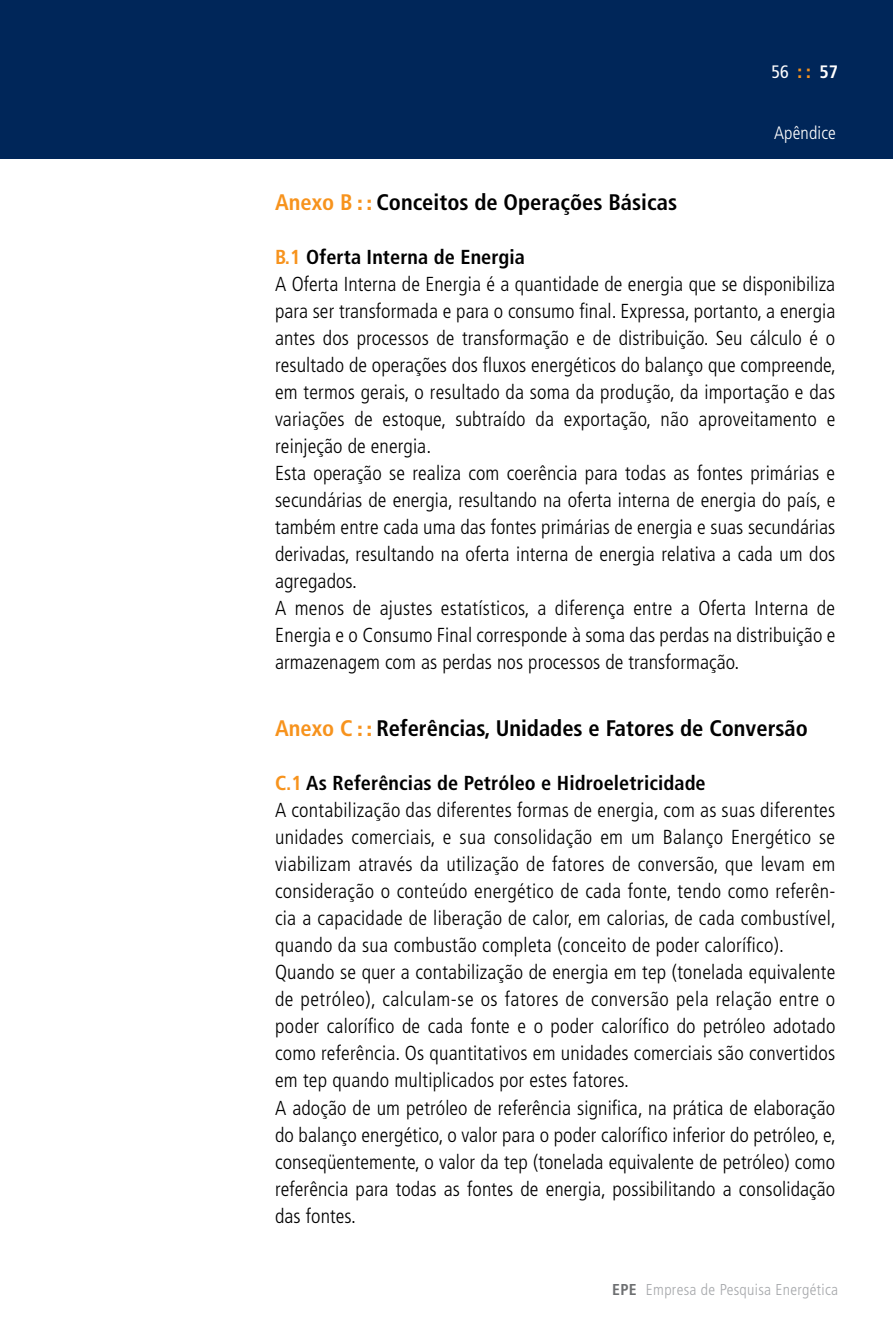
<style>
.page{position:relative;width:893px;height:1340px;background:#fff}
.page>*{position:absolute;margin:0;border:0;box-sizing:border-box;transform-origin:0 0}
.t1{font:700 condensed 22.5px "Frutiger";color:#000}
.t2{font:300 condensed 20.25px/27px "Frutiger";letter-spacing:.005em;color:#000}
.t3{font:300 condensed 18px "Frutiger";letter-spacing:.01em;color:#fff}
.t4{font:condensed 18px "Frutiger";color:#fff}
.t5{font:300 condensed 15.75px "Frutiger";letter-spacing:.02em;color:#a7a9ac}
.s1{font-weight:900;color:#f7931d}
.s2{font-weight:700}
.s3{color:#f7931d}
.s4{font-weight:900;font-size:19.8px;color:#f7931d}
.s5{font-weight:700;color:#f7931d}
.s6{font-weight:700;color:#6d6f71}
</style>
<div class="page">
<div style="left:0;top:0;width:893px;height:159px;background:#002659"></div>
<p class="t4" style="left:771px;top:61px;width:68px">56 <span class="s1">: :</span> <span class="s2">57</span></p>
<p class="t3" style="left:774px;top:122px;width:63px">Apêndice</p>
<p class="t1" style="left:275px;top:188px;width:404px"><span class="s3">Anexo B</span> <span class="s4">: :</span> Conceitos de Operações Básicas</p>
<p class="t2" style="left:275px;top:243px;width:562px"><span class="s5">B.1</span> <span class="s2">Oferta Interna de Energia<br></span>A Oferta Interna de Energia é a quantidade de energia que se disponibiliza para ser transformada e para o consumo final. Expressa, portanto, a energia antes dos processos de transformação e de distribuição. Seu cálculo é o resultado de operações dos fluxos energéticos do balanço que compreende, em termos gerais, o resultado da soma da produção, da importação e das variações de estoque, subtraído da exportação, não aproveitamento e reinjeção de energia.<br>Esta operação se realiza com coerência para todas as fontes primárias e secundárias de energia, resultando na oferta interna de energia do país, e também entre cada uma das fontes primárias de energia e suas secundárias derivadas, resultando na oferta interna de energia relativa a cada um dos agregados.<br>A menos de ajustes estatísticos, a diferença entre a Oferta Interna de Energia e o Consumo Final corresponde à soma das perdas na distribuição e armazenagem com as perdas nos processos de transformação.</p>
<p class="t1" style="left:275px;top:715px;width:534px"><span class="s3">Anexo C</span> <span class="s4">: :</span> Referências, Unidades e Fatores de Conversão</p>
<p class="t2" style="left:275px;top:770px;width:562px"><span class="s5">C.1</span> <span class="s2">As Referências de Petróleo e Hidroeletricidade<br></span>A contabilização das diferentes formas de energia, com as suas diferentes unidades comerciais, e sua consolidação em um Balanço Energético se viabilizam através da utilização de fatores de conversão, que levam em consideração o conteúdo energético de cada fonte, tendo como referên&shy;cia a capacidade de liberação de calor, em calorias, de cada combustível, quando da sua combustão completa (conceito de poder calorífico).<br>Quando se quer a contabilização de energia em tep (tonelada equivalente de petróleo), calculam-se os fatores de conversão pela relação entre o poder calorífico de cada fonte e o poder calorífico do petróleo adotado como referência. Os quantitativos em unidades comerciais são convertidos em tep quando multiplicados por estes fatores.<br>A adoção de um petróleo de referência significa, na prática de elaboração do balanço energético, o valor para o poder calorífico inferior do petróleo, e, conseqüentemente, o valor da tep (tonelada equivalente de petróleo) como referência para todas as fontes de energia, possibilitando a consolidação das fontes.</p>
<p class="t5" style="left:612px;top:1280px;width:227px"><span class="s6">EPE</span> Empresa de Pesquisa Energética</p>
</div>
